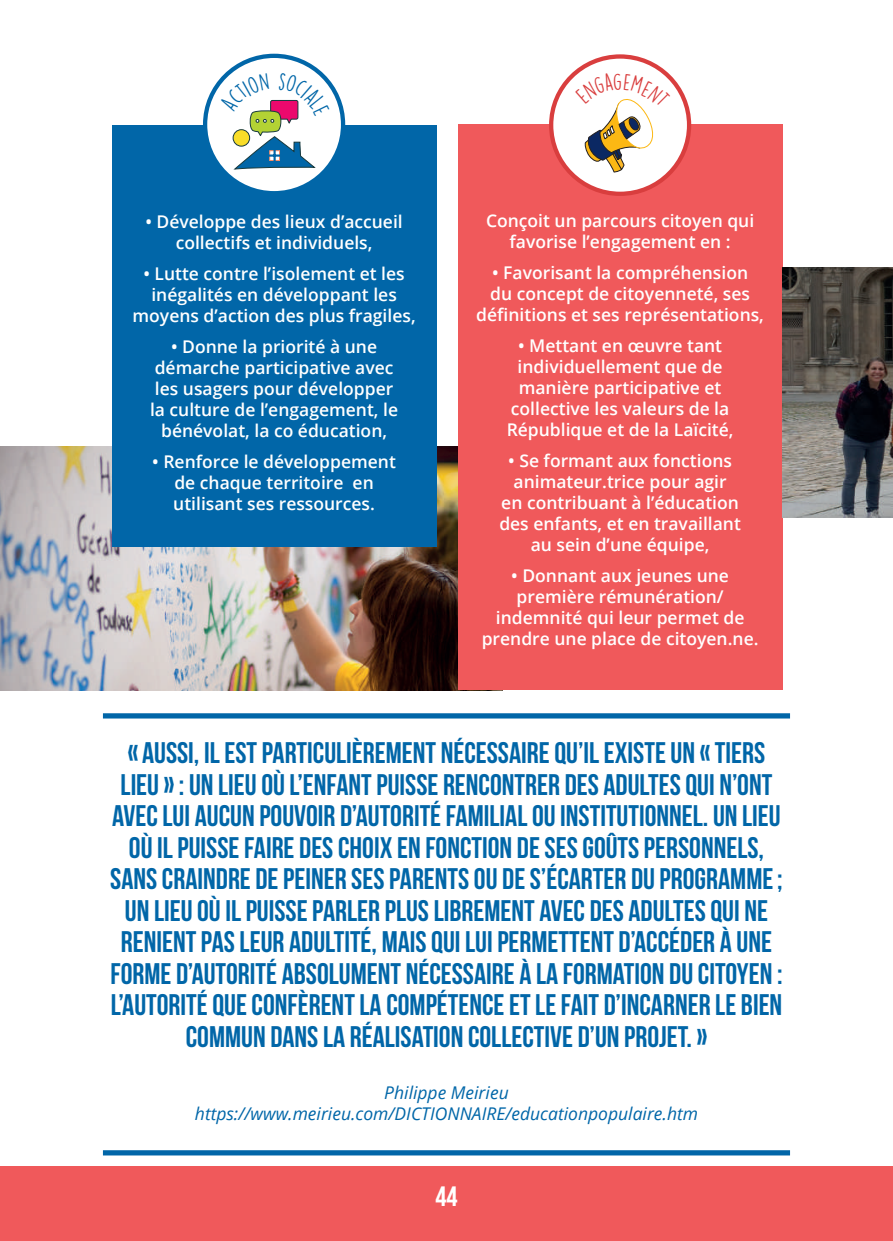
<style>
.page{position:relative;width:893px;height:1241px;background:#fff}
.page>*{position:absolute;margin:0;border:0;box-sizing:border-box;transform-origin:0 0}
.t1{font:700 29.75px/31.5px "Bebas Neue";color:#0166a8;text-align:center}
.t2{font:600 17.5px/21px "Open Sans";color:#fff;text-align:center}
.t3{font:italic 17.5px/21px "Open Sans";color:#0166a8;text-align:center}
</style>
<div class="page">
<img style="left:0;top:446px;width:458px;height:244px">
<div style="left:112px;top:124px;width:325px;height:422px;background:#0166a8"></div>
<div style="left:103px;top:713px;width:687px;height:5px;background:#0166a8"></div>
<svg style="left:103px;top:1150px;width:687px;height:5px;background:#0c6cab"></svg>
<div style="left:458px;top:124px;width:325px;height:566px;background:#f0595b"></div>
<img style="left:783px;top:267px;width:110px;height:250px">
<div style="left:0;top:1166px;width:893px;height:74px;background:#f0595b"></div>
<svg style="left:205px;top:56px;width:138px;height:137px;fill:#fff"></svg>
<div style="left:203px;top:54px;width:142px;height:141px;border:4px solid #0166a8;border-radius:50%"></div>
<svg style="left:551px;top:56px;width:138px;height:138px;fill:#fff"></svg>
<div style="left:549px;top:54px;width:142px;height:142px;border:4px solid #d93e3e;border-radius:50%"></div>
<svg style="left:220px;top:72px;width:110px;height:97px"></svg>
<svg style="left:575px;top:73px;width:95px;height:101px"></svg>
<p class="t2" style="left:145px;top:211px;width:259px">• Développe des lieux d’accueil collectifs et individuels,</p>
<p class="t2" style="left:133px;top:263px;width:285px">• Lutte contre l’isolement et les inégalités en développant les moyens d’action des plus fragiles,</p>
<p class="t2" style="left:150px;top:336px;width:250px">• Donne la priorité à une démarche participative avec les usagers pour développer la culture de l’engagement, le bénévolat, la co éducation,</p>
<p class="t2" style="left:152px;top:451px;width:245px">• Renforce le développement de chaque territoire en utilisant ses ressources.</p>
<p class="t2" style="left:486px;top:210px;width:270px">Conçoit un parcours citoyen qui favorise l’engagement en :</p>
<p class="t2" style="left:476px;top:262px;width:289px">• Favorisant la compréhension<br>du concept de citoyenneté, ses définitions et ses représentations,</p>
<p class="t2" style="left:507px;top:335px;width:228px">• Mettant en œuvre tant individuellement que de manière participative et collective les valeurs de la<br>République et de la Laïcité,</p>
<p class="t2" style="left:499px;top:450px;width:243px">• Se formant aux fonctions animateur.trice pour agir<br>en contribuant à l’éducation des enfants, et en travaillant au sein d’une équipe,</p>
<p class="t2" style="left:482px;top:564px;width:278px">• Donnant aux jeunes une première rémunération/ indemnité qui leur permet de prendre une place de citoyen.ne.</p>
<p class="t1" style="left:110px;top:736px;width:674px">« AUSSI, IL EST PARTICULIÈREMENT NÉCESSAIRE QU’IL EXISTE UN « TIERS LIEU » : UN LIEU OÙ L’ENFANT PUISSE RENCONTRER DES ADULTES QUI N’ONT AVEC LUI AUCUN POUVOIR D’AUTORITÉ FAMILIAL OU INSTITUTIONNEL. UN LIEU OÙ IL PUISSE FAIRE DES CHOIX EN FONCTION DE SES GOÛTS PERSONNELS, SANS CRAINDRE DE PEINER SES PARENTS OU DE S’ÉCARTER DU PROGRAMME; UN LIEU OÙ IL PUISSE PARLER PLUS LIBREMENT AVEC DES ADULTES QUI NE RENIENT PAS LEUR ADULTITÉ, MAIS QUI LUI PERMETTENT D’ACCÉDER À UNE FORME D’AUTORITÉ ABSOLUMENT NÉCESSAIRE À LA FORMATION DU CITOYEN :<br>L’AUTORITÉ QUE CONFÈRENT LA COMPÉTENCE ET LE FAIT D’INCARNER LE BIEN COMMUN DANS LA RÉALISATION COLLECTIVE D’UN PROJET. »</p>
<p class="t3" style="left:195px;top:1081px;width:505px">Philippe Meirieu https://www.meirieu.com/DICTIONNAIRE/educationpopulaire.htm</p>
</div>
